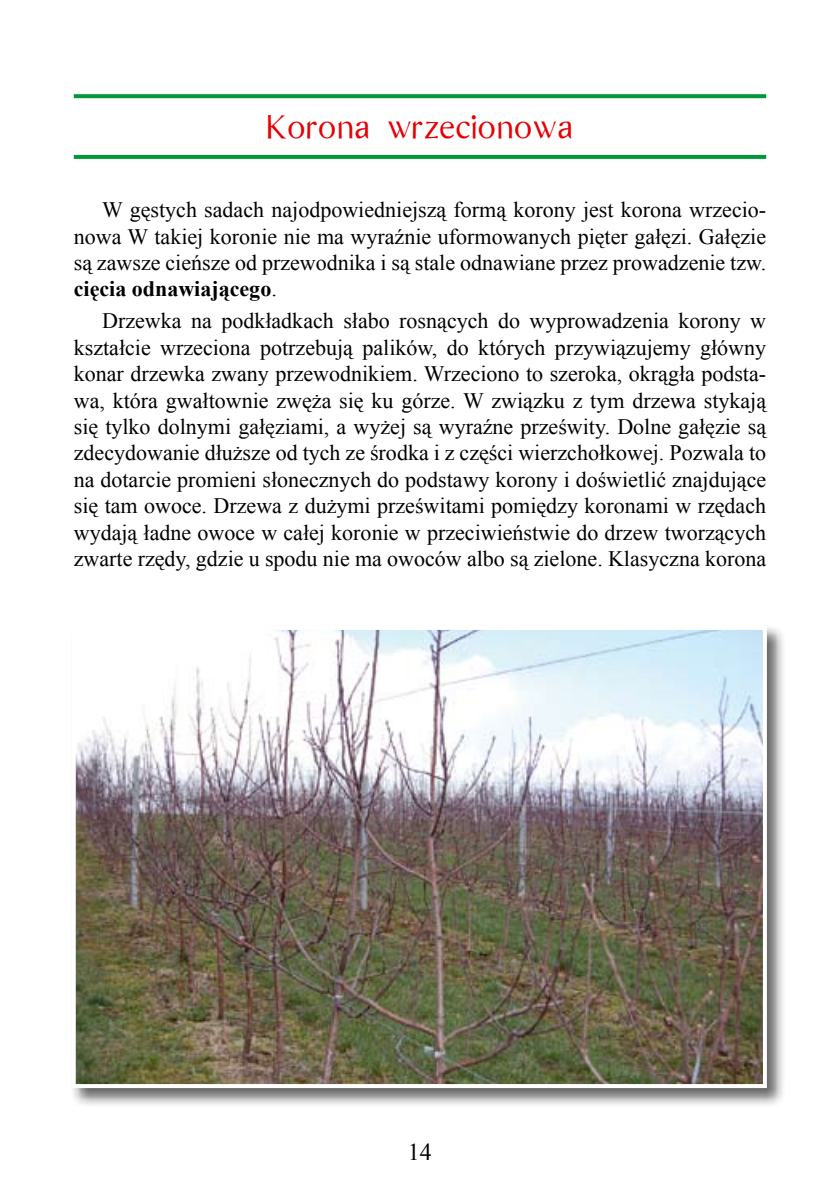
<style>
.page{position:relative;width:840px;height:1191px;background:#fff}
.page>*{position:absolute;margin:0;border:0;box-sizing:border-box;transform-origin:0 0}
.t1{font:34px "Bordinipl";color:#e60004}
.t2{font:24px "Times New Roman";color:#000}
.t3{font:22px/26.4px "Times New Roman";color:#000;text-align:justify}
.s1{font-weight:700}
</style>
<div class="page">
<svg style="left:74px;top:94px;width:691px;height:4px;background:#0c9c3f"></svg>
<svg style="left:74px;top:155px;width:691px;height:4px;background:#059a3a"></svg>
<div style="left:69px;top:623px;width:717px;height:484px;background:#000;opacity:.6"></div>
<img style="left:77px;top:631px;width:684px;height:452px">
<div style="left:72px;top:626px;width:694px;height:462px;border:4px solid #fff"></div>
<h1 class="t1" style="left:267px;top:106px;width:307px">Korona wrzecionowa</h1>
<p class="t3" style="left:74px;top:196px;width:693px;text-indent:28px">W gęstych sadach najodpowiedniejszą formą korony jest korona wrzecio&shy;nowa W takiej koronie nie ma wyraźnie uformowanych pięter gałęzi. Gałęzie są zawsze cieńsze od przewodnika i są stale odnawiane przez prowadzenie tzw. <span class="s1">cięcia odnawiającego</span>.</p>
<p class="t3" style="left:74px;top:307px;width:693px;text-indent:28px">Drzewka na podkładkach słabo rosnących do wyprowadzenia korony w kształcie wrzeciona potrzebują palików, do których przywiązujemy główny konar drzewka zwany przewodnikiem. Wrzeciono to szeroka, okrągła podsta&shy;wa, która gwałtownie zwęża się ku górze. W związku z tym drzewa stykają się tylko dolnymi gałęziami, a wyżej są wyraźne prześwity. Dolne gałęzie są zdecydowanie dłuższe od tych ze środka i z części wierzchołkowej. Pozwala to na dotarcie promieni słonecznych do podstawy korony i doświetlić znajdujące się tam owoce. Drzewa z dużymi prześwitami pomiędzy koronami w rzędach wydają ładne owoce w całej koronie w przeciwieństwie do drzew tworzących zwarte rzędy, gdzie u spodu nie ma owoców albo są zielone. Klasyczna korona</p>
<p class="t2" style="left:407px;top:1135px;width:25px">14</p>
</div>
